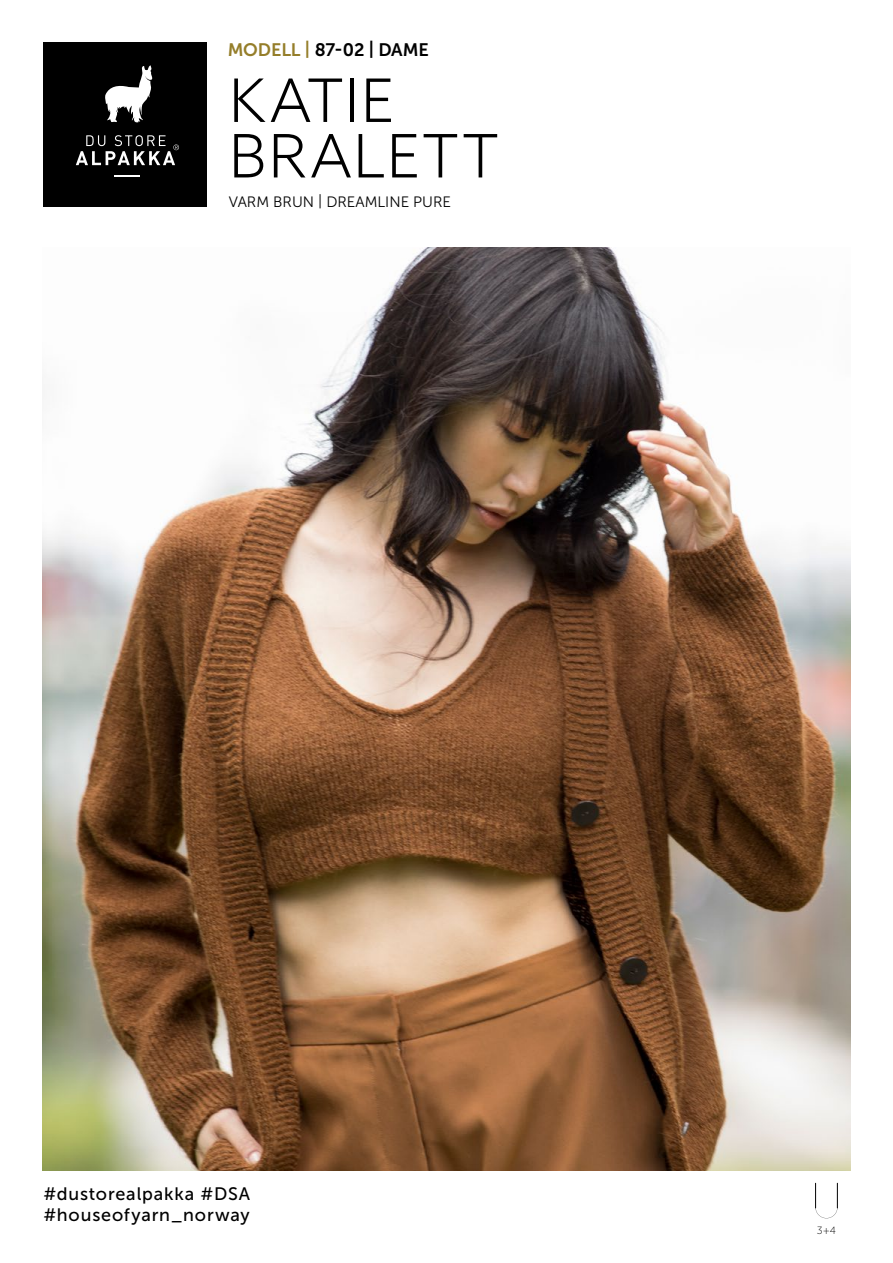
<style>
.page{position:relative;width:893px;height:1263px;background:#fff}
.page>*{position:absolute;margin:0;border:0;box-sizing:border-box;transform-origin:0 0}
.t1{font:300 60px "Azo Sans";letter-spacing:.025em;color:#000}
.t2{font:18px/21px "Museo Sans 500";letter-spacing:.045em;color:#000}
.t3{font:18px "Museo Sans 700";letter-spacing:-.01em;color:#000}
.t4{font:15px "Museo Sans 300";color:#000}
.t5{font:10.5px "Museo Sans 100";color:#000}
.s1{color:#957e2a}
</style>
<div class="page">
<div style="left:43px;top:43px;width:164px;height:164px;background:#000"></div>
<hr style="left:114px;top:175px;width:26px;height:2px;background:#fff">
<svg style="left:105px;top:65px;width:48px;height:58px"></svg>
<svg style="left:76px;top:135px;width:103px;height:30px"></svg>
<img style="left:43px;top:248px;width:807px;height:923px">
<svg style="left:815px;top:1183px;width:23px;height:35px"></svg>
<p class="t3" style="left:228px;top:40px;width:203px"><span class="s1">MODELL |</span> 87-02 | DAME</p>
<p class="t1" style="left:229px;top:61px;width:167px">KATIE</p>
<p class="t1" style="left:229px;top:117px;width:272px">BRALETT</p>
<p class="t4" style="left:229px;top:194px;width:224px">VARM BRUN | DREAMLINE PURE</p>
<p class="t2" style="left:43px;top:1184px;width:208px">#dustorealpakka #DSA #houseofyarn_norway</p>
<p class="t5" style="left:817px;top:1225px;width:21px">3+4</p>
</div>
